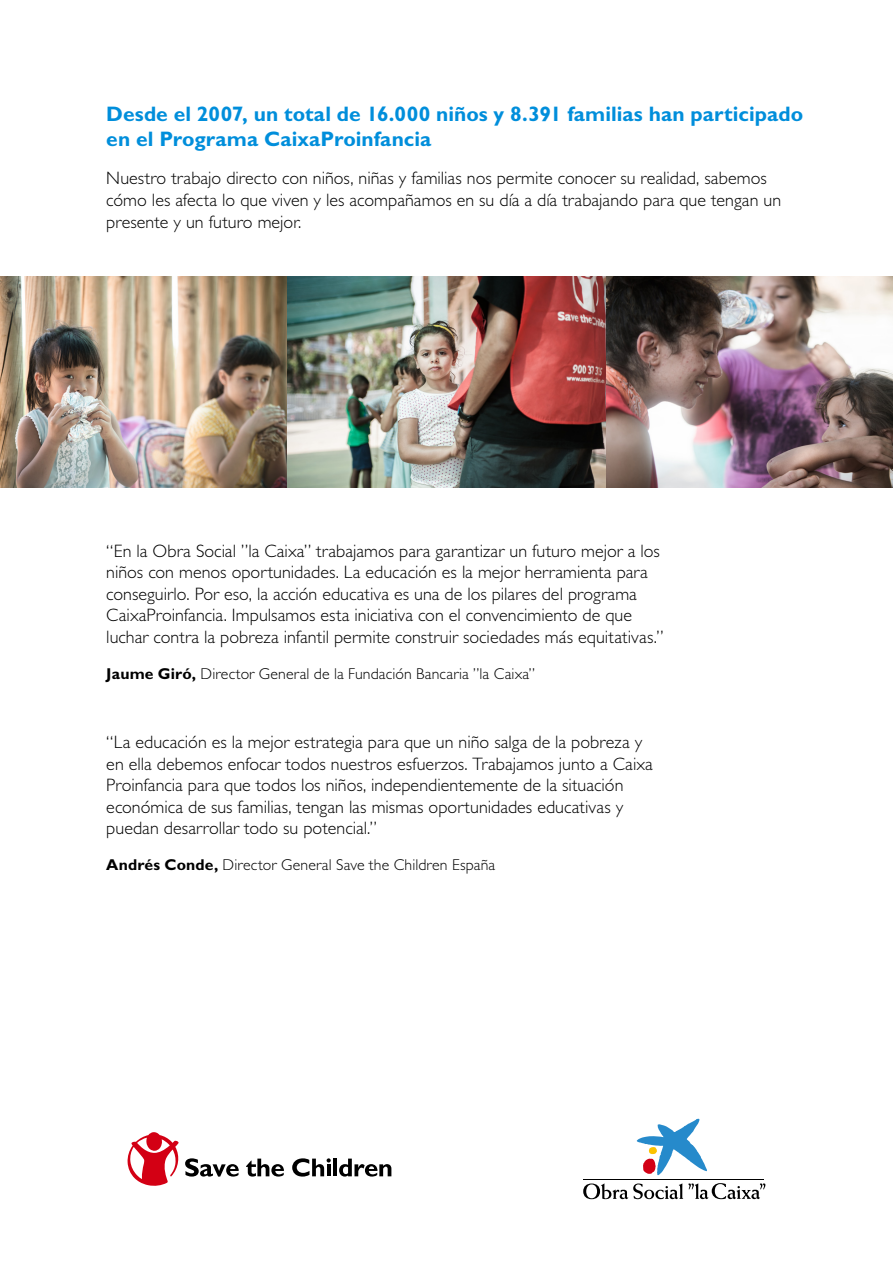
<style>
.page{position:relative;width:893px;height:1263px;background:#fff}
.page>*{position:absolute;margin:0;border:0;box-sizing:border-box;transform-origin:0 0}
.t1{font:700 21px/25.2px "Gill Sans Std";letter-spacing:.005em;color:#008edb}
.t2{font:300 18px/21.6px "Gill Sans Std";color:#000}
.t3{font:300 15.75px "Gill Sans Std";letter-spacing:.01em;color:#000}
.s1{font-weight:700}
</style>
<div class="page">
<svg style="left:246px;top:1158px;width:38px;height:18px"></svg>
<svg style="left:292px;top:1158px;width:39px;height:18px"></svg>
<hr style="left:333px;top:1158px;width:4px;height:18px;background:#000">
<svg style="left:339px;top:1158px;width:52px;height:18px"></svg>
<svg style="left:127px;top:1132px;width:112px;height:54px"></svg>
<hr style="left:584px;top:1179px;width:180px;height:1px;background:#000">
<svg style="left:637px;top:1119px;width:70px;height:56px"></svg>
<svg style="left:583px;top:1183px;width:183px;height:16px"></svg>
<img style="left:0;top:276px;width:893px;height:211px">
<p class="t1" style="left:106px;top:101px;width:698px">Desde el 2007, un total de 16.000 niños y 8.391 familias han participado en el Programa CaixaProinfancia</p>
<p class="t2" style="left:106px;top:168px;width:676px">Nuestro trabajo directo con niños, niñas y familias nos permite conocer su realidad, sabemos cómo les afecta lo que viven y les acompañamos en su día a día trabajando para que tengan un presente y un futuro mejor.</p>
<p class="t2" style="left:106px;top:540px;width:559px">“En la Obra Social ”la Caixa” trabajamos para garantizar un futuro mejor a los niños con menos oportunidades. La educación es la mejor herramienta para conseguirlo. Por eso, la acción educativa es una de los pilares del programa CaixaProinfancia. Impulsamos esta iniciativa con el convencimiento de que luchar contra la pobreza infantil permite construir sociedades más equitativas.”</p>
<p class="t3" style="left:106px;top:665px;width:430px"><span class="s1">Jaume Giró,</span> Director General de la Fundación Bancaria ”la Caixa”</p>
<p class="t2" style="left:106px;top:731px;width:548px">“La educación es la mejor estrategia para que un niño salga de la pobreza y en ella debemos enfocar todos nuestros esfuerzos. Trabajamos junto a Caixa Proinfancia para que todos los niños, independientemente de la situación económica de sus familias, tengan las mismas oportunidades educativas y puedan desarrollar todo su potencial.”</p>
<p class="t3" style="left:106px;top:856px;width:390px"><span class="s1">Andrés Conde,</span> Director General Save the Children España</p>
</div>
